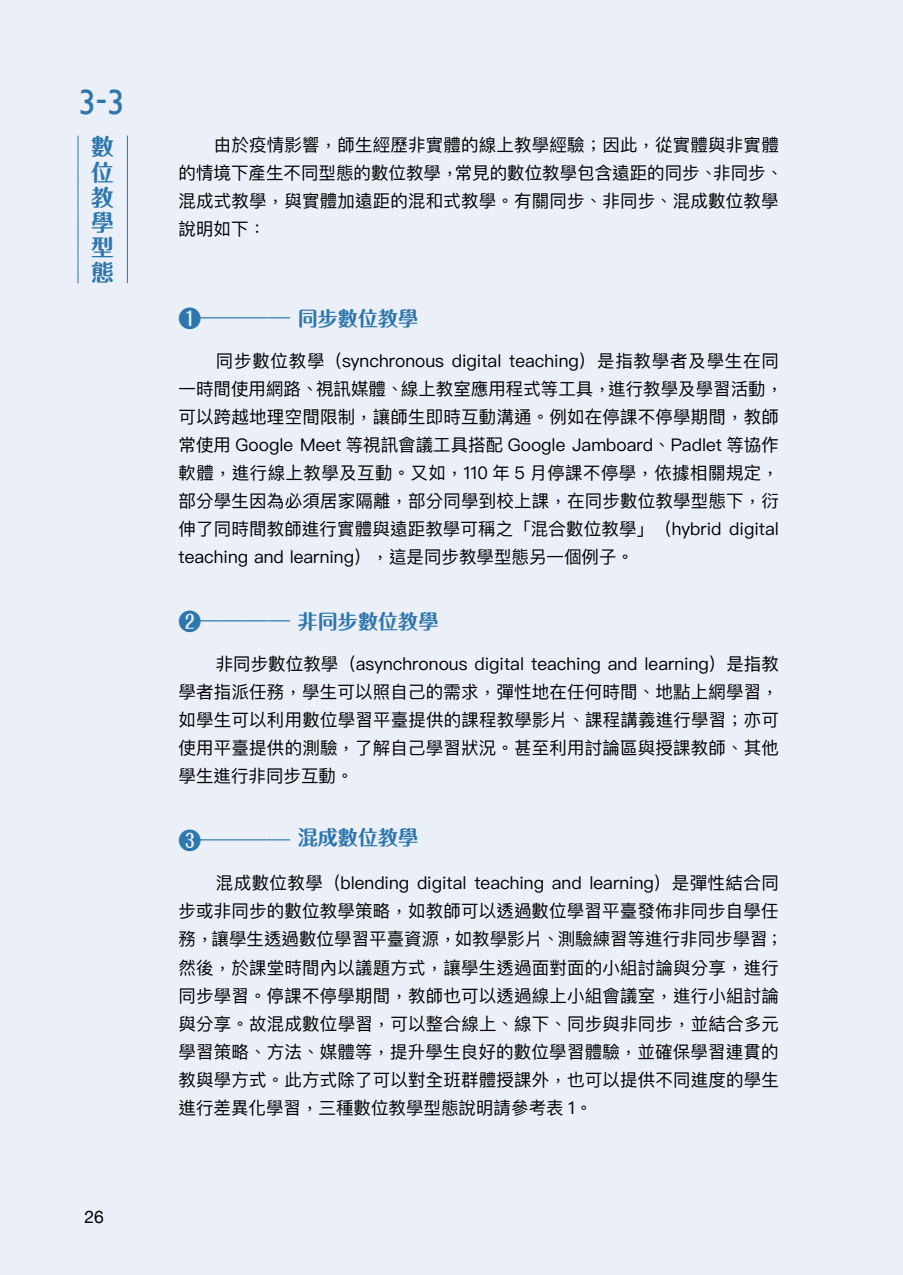
<style>
.page{position:relative;width:903px;height:1275px;background:#ebeff8}
.page>*{position:absolute;margin:0;border:0;box-sizing:border-box;transform-origin:0 0}
.t1{font:35px "Gill Sans";color:#2e77ac}
.t2{font:700 22.75px/25px "Maru Fo Pro";color:#2e77ac;text-align:justify}
.t3{font:700 20.12px "Maru Fo Pro";color:#2e77ac}
.t4{font:17.5px/28px "Ping Fang TC";letter-spacing:.01em;color:#000}
.t5{font:17.5px "Helvetica Neue";color:#000}
.s1{font-weight:500;font-size:22.75px}
.s2{font-weight:400;font-size:22.75px}
</style>
<div class="page">
<hr style="left:78px;top:136px;width:1px;height:147px;background:#2e77ac">
<hr style="left:127px;top:136px;width:1px;height:147px;background:#2e77ac">
<h1 class="t1" style="left:78px;top:81px;width:48px">3-3</h1>
<h2 class="t2" style="left:91px;top:132px;width:24px">數位教學型態</h2>
<p class="t5" style="left:84px;top:1204px;width:21px">26</p>
<p class="t4" style="left:179px;top:130px;width:606px;text-indent:35px">由於疫情影響，師生經歷非實體的線上教學經驗；因此，從實體與非實體的情境下產生不同型態的數位教學，常見的數位教學包含遠距的同步、非同步、混成式教學，與實體加遠距的混和式教學。有關同步、非同步、混成數位教學說明如下：</p>
<p class="t3" style="left:179px;top:302px;width:241px"><span class="s1">❶</span><span class="s2">————</span> 同步數位教學</p>
<p class="t4" style="left:179px;top:347px;width:606px;text-indent:37px">同步數位教學（synchronous digital teaching）是指教學者及學生在同一時間使用網路、視訊媒體、線上教室應用程式等工具，進行教學及學習活動，可以跨越地理空間限制，讓師生即時互動溝通。例如在停課不停學期間，教師常使用 Google Meet 等視訊會議工具搭配 Google Jamboard、Padlet 等協作軟體，進行線上教學及互動。又如，110 年 5 月停課不停學，依據相關規定，部分學生因為必須居家隔離，部分同學到校上課，在同步數位教學型態下，衍伸了同時間教師進行實體與遠距教學可稱之「混合數位教學」（hybrid digital teaching and learning），這是同步教學型態另一個例子。</p>
<p class="t3" style="left:179px;top:605px;width:261px"><span class="s1">❷</span><span class="s2">————</span> 非同步數位教學</p>
<p class="t4" style="left:179px;top:650px;width:602px;text-align:justify;text-indent:37px">非同步數位教學（asynchronous digital teaching and learning）是指教學者指派任務，學生可以照自己的需求，彈性地在任何時間、地點上網學習，如學生可以利用數位學習平臺提供的課程教學影片、課程講義進行學習；亦可使用平臺提供的測驗，了解自己學習狀況。甚至利用討論區與授課教師、其他學生進行非同步互動。</p>
<p class="t3" style="left:179px;top:822px;width:241px"><span class="s1">❸</span><span class="s2">————</span> 混成數位教學</p>
<p class="t4" style="left:179px;top:869px;width:606px;text-indent:37px">混成數位教學（blending digital teaching and learning）是彈性結合同步或非同步的數位教學策略，如教師可以透過數位學習平臺發佈非同步自學任務，讓學生透過數位學習平臺資源，如教學影片、測驗練習等進行非同步學習；然後，於課堂時間內以議題方式，讓學生透過面對面的小組討論與分享，進行同步學習。停課不停學期間，教師也可以透過線上小組會議室，進行小組討論與分享。故混成數位學習，可以整合線上、線下、同步與非同步，並結合多元學習策略、方法、媒體等，提升學生良好的數位學習體驗，並確保學習連貫的教與學方式。此方式除了可以對全班群體授課外，也可以提供不同進度的學生進行差異化學習，三種數位教學型態說明請參考表 1。</p>
</div>
